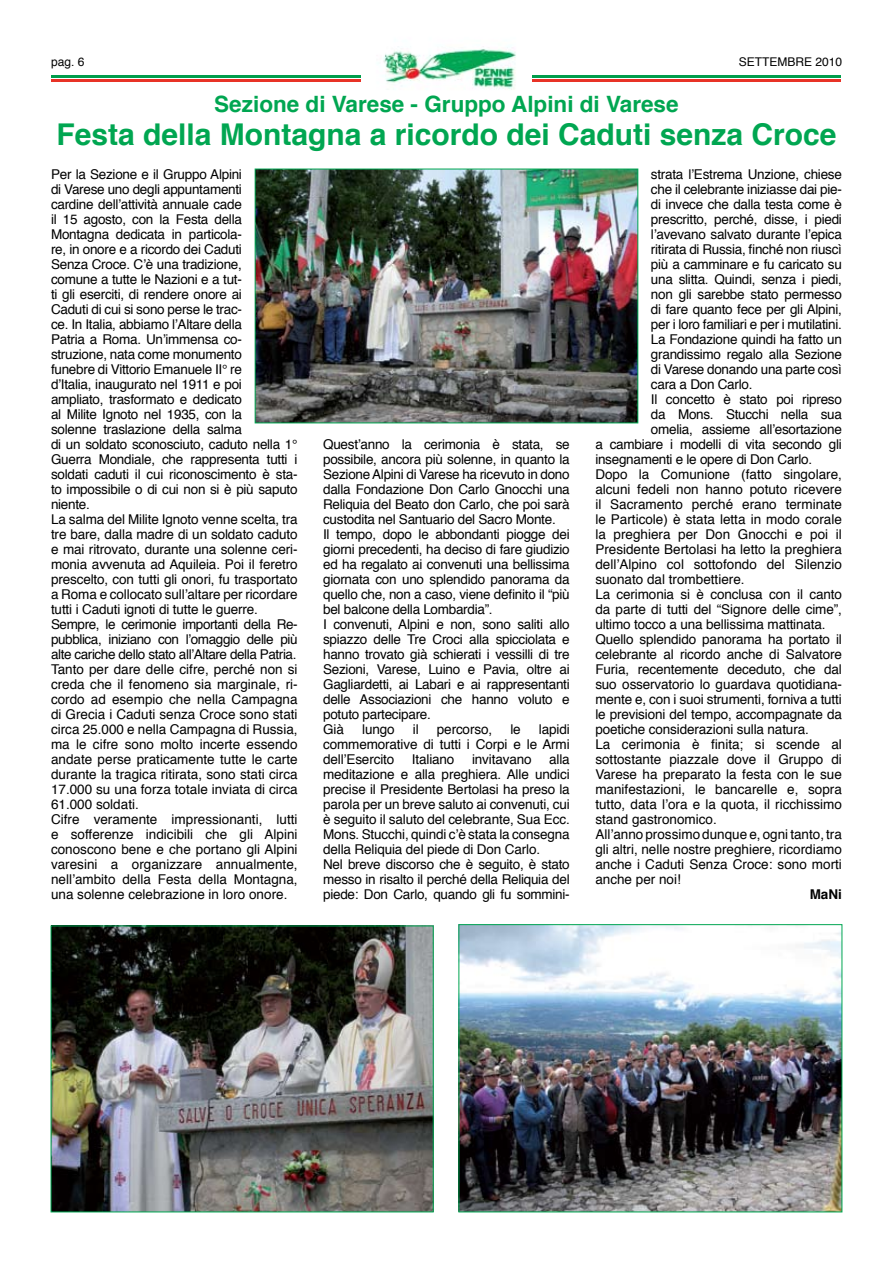
<style>
.page{position:relative;width:893px;height:1263px;background:#fff}
.page>*{position:absolute;margin:0;border:0;box-sizing:border-box;transform-origin:0 0}
.t1{font:700 30px "Helvetica";color:#00a651}
.t2{font:700 22.5px "Helvetica";color:#00a651}
.t3{font:13.5px/15px "Helvetica";letter-spacing:-.02em;color:#000}
.t4{font:13.5px "Helvetica";color:#000}
.t5{font:700 13.5px "Helvetica";color:#000}
.t6{font:12px "Helvetica";color:#000}
</style>
<div class="page">
<hr style="left:531px;top:80px;width:310px;height:2px;background:#e83226">
<hr style="left:531px;top:75px;width:310px;height:3px;background:#009d4c">
<hr style="left:51px;top:80px;width:310px;height:2px;background:#e83226">
<hr style="left:51px;top:75px;width:310px;height:3px;background:#009d4c">
<img style="left:383px;top:46px;width:149px;height:44px">
<img style="left:257px;top:171px;width:379px;height:250px">
<div style="left:255px;top:169px;width:383px;height:254px;border:1px solid #00a651"></div>
<img style="left:53px;top:927px;width:379px;height:283px">
<div style="left:51px;top:925px;width:383px;height:287px;border:1px solid #00a651"></div>
<img style="left:460px;top:926px;width:380px;height:284px">
<div style="left:458px;top:924px;width:384px;height:288px;border:1px solid #00a651"></div>
<p class="t6" style="left:51px;top:52px;width:35px">pag. 6</p>
<p class="t6" style="left:739px;top:53px;width:105px">SETTEMBRE 2010</p>
<h2 class="t2" style="left:214px;top:85px;width:466px">Sezione di Varese - Gruppo Alpini di Varese</h2>
<h1 class="t1" style="left:56px;top:110px;width:782px">Festa della Montagna a ricordo dei Caduti senza Croce</h1>
<p class="t3" style="left:51px;top:167px;width:248px">Per la Sezione e il Gruppo Alpini<br>di Varese uno degli appuntamenti<br>cardine dell’attività annuale cade<br>il 15 agosto, con la Festa della Montagna dedicata in particola-<br>re, in onore e a ricordo dei Caduti<br>Senza Croce. C’è una tradizione,<br>comune a tutte le Nazioni e a tut-<br>ti gli eserciti, di rendere onore ai<br>Caduti di cui si sono perse le trac-<br>ce. In Italia, abbiamo l’Altare della<br>Patria a Roma. Un’immensa co&shy;struzione, nata come monumento<br>funebre di Vittorio Emanuele II° re<br>d’Italia, inaugurato nel 1911 e poi ampliato, trasformato e dedicato<br>al Milite Ignoto nel 1935, con la<br>solenne traslazione della salma<br>di un soldato sconosciuto, caduto nella 1° Guerra Mondiale, che rappresenta tutti i soldati caduti il cui riconoscimento è sta&shy;to impossibile o di cui non si è più saputo niente.<br>La salma del Milite Ignoto venne scelta, tra tre bare, dalla madre di un soldato caduto e mai ritrovato, durante una solenne ceri&shy;monia avvenuta ad Aquileia. Poi il feretro prescelto, con tutti gli onori, fu trasportato a Roma e collocato sull’altare per ricordare tutti i Caduti ignoti di tutte le guerre.<br>Sempre, le cerimonie importanti della Re&shy;pubblica, iniziano con l’omaggio delle più alte cariche dello stato all’Altare della Patria.<br>Tanto per dare delle cifre, perché non si creda che il fenomeno sia marginale, ri&shy;cordo ad esempio che nella Campagna di Grecia i Caduti senza Croce sono stati circa 25.000 e nella Campagna di Russia, ma le cifre sono molto incerte essendo andate perse praticamente tutte le carte durante la tragica ritirata, sono stati circa 17.000 su una forza totale inviata di circa 61.000 soldati.<br>Cifre veramente impressionanti, lutti e sofferenze indicibili che gli Alpini conoscono bene e che portano gli Alpini varesini a organizzare annualmente, nell’ambito della Festa della Montagna, una solenne celebrazione in loro onore.</p>
<p class="t3" style="left:323px;top:437px;width:248px">Quest’anno la cerimonia è stata, se possibile, ancora più solenne, in quanto la Sezione Alpini di Varese ha ricevuto in dono dalla Fondazione Don Carlo Gnocchi una Reliquia del Beato don Carlo, che poi sarà custodita nel Santuario del Sacro Monte.<br>Il tempo, dopo le abbondanti piogge dei giorni precedenti, ha deciso di fare giudizio ed ha regalato ai convenuti una bellissima giornata con uno splendido panorama da quello che, non a caso, viene definito il “più bel balcone della Lombardia”.<br>I convenuti, Alpini e non, sono saliti allo spiazzo delle Tre Croci alla spicciolata e hanno trovato già schierati i vessilli di tre Sezioni, Varese, Luino e Pavia, oltre ai Gagliardetti, ai Labari e ai rappresentanti delle Associazioni che hanno voluto e potuto partecipare.<br>Già</p>
<p class="t3" style="left:323px;top:722px;width:248px;text-align:justify;text-indent:216px">lapidi commemorative di tutti i Corpi e le Armi dell’Esercito</p>
<p class="t3" style="left:362px;top:722px;width:34px">lungo</p>
<p class="t3" style="left:413px;top:722px;width:7px">il</p>
<p class="t3" style="left:437px;top:722px;width:57px">percorso,</p>
<p class="t3" style="left:510px;top:722px;width:12px">le</p>
<p class="t3" style="left:323px;top:752px;width:248px;text-indent:226px">alla meditazione e alla preghiera. Alle undici precise il Presidente Bertolasi ha preso la parola per un breve saluto ai convenuti, cui è seguito il saluto del celebrante, Sua Ecc.<br>Mons. Stucchi, quindi c’è stata la consegna della Reliquia del piede di Don Carlo.<br>Nel breve discorso che è seguito, è stato messo in risalto il perché della Reliquia del piede: Don Carlo, quando gli fu sommini-</p>
<p class="t3" style="left:412px;top:752px;width:44px">Italiano</p>
<p class="t3" style="left:472px;top:752px;width:61px">invitavano</p>
<p class="t3" style="left:651px;top:167px;width:192px">strata l’Estrema Unzione, chiese</p>
<p class="t3" style="left:651px;top:182px;width:192px">che il celebrante iniziasse dai pie-</p>
<p class="t3" style="left:651px;top:197px;width:192px">di invece che dalla testa come è</p>
<p class="t3" style="left:651px;top:212px;width:192px">prescritto, perché, disse, i piedi</p>
<p class="t3" style="left:651px;top:227px;width:192px">l’avevano salvato durante l’epica</p>
<p class="t3" style="left:651px;top:242px;width:192px">ritirata di Russia, finché non riuscì</p>
<p class="t3" style="left:651px;top:257px;width:192px">più a camminare e fu caricato su</p>
<p class="t3" style="left:651px;top:272px;width:192px">una slitta. Quindi, senza i piedi,</p>
<p class="t3" style="left:651px;top:287px;width:192px">non gli sarebbe stato permesso</p>
<p class="t3" style="left:651px;top:302px;width:192px">di fare quanto fece per gli Alpini,</p>
<p class="t3" style="left:651px;top:317px;width:192px">per i loro familiari e per i mutilatini.</p>
<p class="t3" style="left:651px;top:332px;width:192px">La Fondazione quindi ha fatto un</p>
<p class="t3" style="left:651px;top:347px;width:192px">grandissimo regalo alla Sezione</p>
<p class="t3" style="left:651px;top:362px;width:192px">di Varese donando una parte così</p>
<p class="t3" style="left:651px;top:377px;width:103px">cara a Don Carlo.</p>
<p class="t3" style="left:651px;top:392px;width:192px">Il concetto è stato poi ripreso</p>
<p class="t3" style="left:651px;top:407px;width:192px">da Mons. Stucchi nella sua</p>
<p class="t3" style="left:651px;top:422px;width:192px">omelia, assieme all’esortazione</p>
<p class="t3" style="left:595px;top:437px;width:248px">a cambiare i modelli di vita secondo gli</p>
<p class="t3" style="left:595px;top:452px;width:218px">insegnamenti e le opere di Don Carlo.</p>
<p class="t4" style="left:595px;top:464px;width:248px">Dopo la Comunione (fatto singolare,</p>
<p class="t4" style="left:595px;top:479px;width:248px">alcuni fedeli non hanno potuto ricevere</p>
<p class="t4" style="left:595px;top:494px;width:248px">il Sacramento perché erano terminate</p>
<p class="t4" style="left:595px;top:509px;width:248px">le Particole) è stata letta in modo corale</p>
<p class="t4" style="left:595px;top:524px;width:248px">la preghiera per Don Gnocchi e poi il</p>
<p class="t4" style="left:595px;top:539px;width:248px">Presidente Bertolasi ha letto la preghiera</p>
<p class="t4" style="left:595px;top:554px;width:248px">dell’Alpino col sottofondo del Silenzio</p>
<p class="t4" style="left:595px;top:569px;width:151px">suonato dal trombettiere.</p>
<p class="t3" style="left:595px;top:587px;width:248px">La cerimonia si è conclusa con il canto</p>
<p class="t3" style="left:595px;top:602px;width:248px">da parte di tutti del “Signore delle cime”,</p>
<p class="t3" style="left:595px;top:617px;width:232px">ultimo tocco a una bellissima mattinata.</p>
<p class="t3" style="left:595px;top:632px;width:248px">Quello splendido panorama ha portato il</p>
<p class="t3" style="left:595px;top:647px;width:248px">celebrante al ricordo anche di Salvatore</p>
<p class="t3" style="left:595px;top:662px;width:248px">Furia, recentemente deceduto, che dal</p>
<p class="t3" style="left:595px;top:677px;width:248px">suo osservatorio lo guardava quotidiana-</p>
<p class="t3" style="left:595px;top:692px;width:248px">mente e, con i suoi strumenti, forniva a tutti</p>
<p class="t3" style="left:595px;top:707px;width:248px">le previsioni del tempo, accompagnate da</p>
<p class="t3" style="left:595px;top:722px;width:215px">poetiche considerazioni sulla natura.</p>
<p class="t4" style="left:595px;top:734px;width:248px">La cerimonia è finita; si scende al</p>
<p class="t4" style="left:595px;top:749px;width:248px">sottostante piazzale dove il Gruppo di</p>
<p class="t4" style="left:595px;top:764px;width:248px">Varese ha preparato la festa con le sue</p>
<p class="t4" style="left:595px;top:779px;width:248px">manifestazioni, le bancarelle e, sopra</p>
<p class="t4" style="left:595px;top:794px;width:248px">tutto, data l’ora e la quota, il ricchissimo</p>
<p class="t4" style="left:595px;top:809px;width:123px">stand gastronomico.</p>
<p class="t4" style="left:595px;top:824px;width:248px">All’anno prossimo dunque e, ogni tanto, tra</p>
<p class="t4" style="left:595px;top:839px;width:248px">gli altri, nelle nostre preghiere, ricordiamo</p>
<p class="t4" style="left:595px;top:854px;width:248px">anche i Caduti Senza Croce: sono morti</p>
<p class="t4" style="left:595px;top:869px;width:87px">anche per noi!</p>
<p class="t5" style="left:810px;top:883px;width:34px">MaNi</p>
</div>
